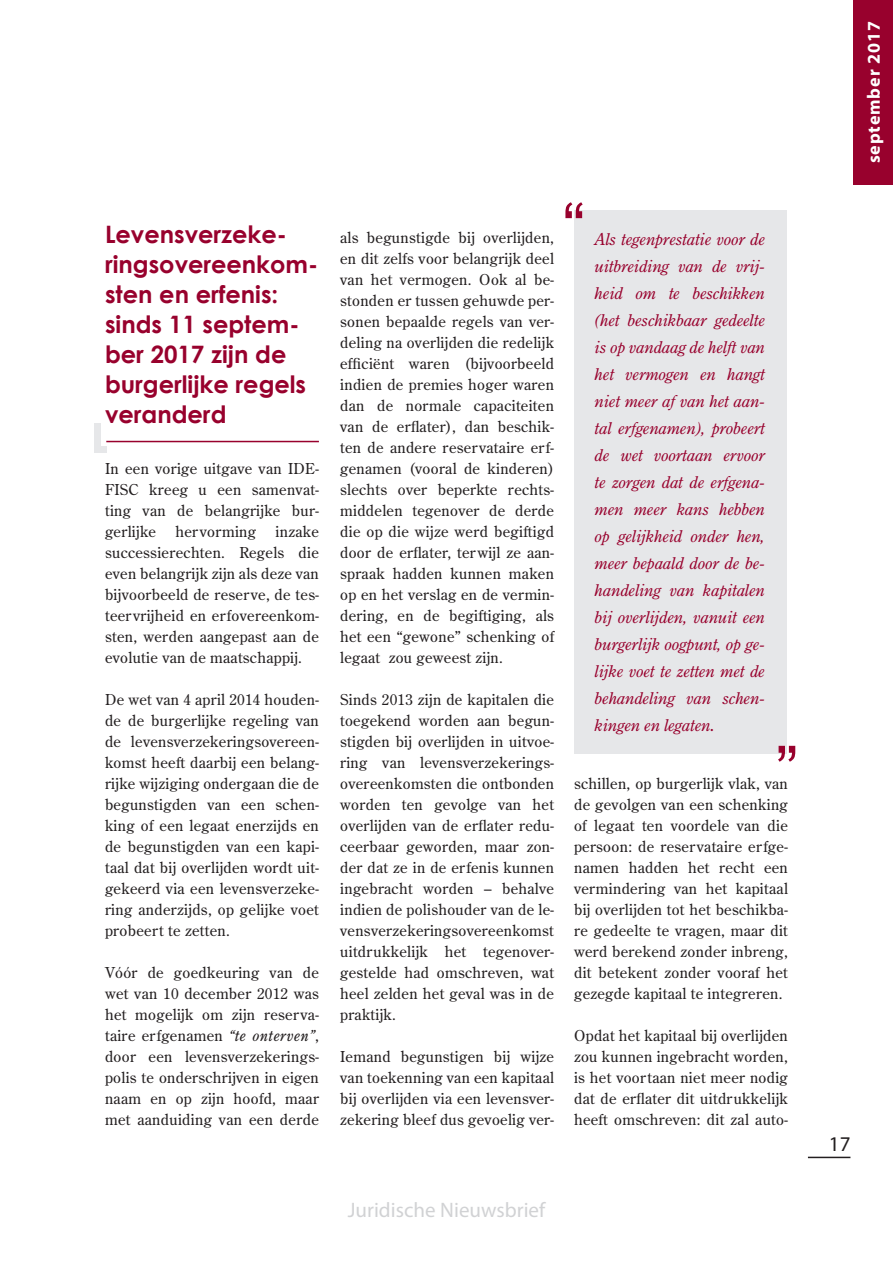
<style>
.page{position:relative;width:893px;height:1263px;background:#fff}
.page>*{position:absolute;margin:0;border:0;box-sizing:border-box;transform-origin:0 0}
.t1{font:700 24px/30px "Century Gothic";color:#98012d}
.t2{font:21px "Myriad Pro";color:#d1d2d4}
.t3{font:21px "Myriad Pro";color:#231f20}
.t4{font:700 18px "Myriad Pro";letter-spacing:.05em;color:#fff}
.t5{font:italic 16.5px/27px "Century Oldstyle BT";color:#98012d;text-align:justify}
.t6{font:15px/21px "Century Old Style";letter-spacing:.02em;color:#231f20;text-align:justify}
.s1{font-style:italic}
</style>
<div class="page">
<hr style="left:808px;top:1157px;width:42px;height:1px;background:#231f20">
<div style="left:854px;top:0;width:39px;height:185px;background:#98012d"></div>
<div style="left:94px;top:423px;width:6px;height:29px;background:#e6e7e9"></div>
<div style="left:94px;top:446px;width:12px;height:6px;background:#e6e7e9"></div>
<hr style="left:106px;top:441px;width:213px;height:1px;background:#98012d">
<div style="left:574px;top:210px;width:213px;height:544px;background:#e6e7e9"></div>
<svg style="left:565px;top:202px;width:18px;height:16px"></svg>
<svg style="left:778px;top:746px;width:17px;height:16px"></svg>
<h1 class="t1" style="left:105px;top:219px;width:215px">Levensverzeke&shy;ringsovereenkom&shy;sten en erfenis: sinds 11 septem&shy;ber 2017 zijn de burgerlijke regels veranderd</h1>
<p class="t6" style="left:105px;top:458px;width:215px">In een vorige uitgave van IDE-FISC kreeg u een samenvat&shy;ting van de belangrijke bur&shy;gerlijke</p>
<p class="t6" style="left:105px;top:521px;width:215px;text-indent:170px">inzake successierechten. Regels die even belangrijk zijn als deze van bijvoorbeeld de reserve, de tes&shy;teervrijheid en erfovereenkom&shy;sten, werden aangepast aan de evolutie van de maatschappij.</p>
<p class="t6" style="left:105px;top:689px;width:215px">De wet van 4 april 2014 houden&shy;de de burgerlijke regeling van de levensverzekeringsovereen&shy;komst heeft daarbij een belang&shy;rijke wijziging ondergaan die de begunstigden van een schen&shy;king of een legaat enerzijds en de begunstigden van een kapi&shy;taal dat bij overlijden wordt uit&shy;gekeerd via een levensverzeke&shy;ring anderzijds, op gelijke voet probeert te zetten.</p>
<p class="t6" style="left:105px;top:962px;width:215px">Vóór de goedkeuring van de wet van 10 december 2012 was het mogelijk om zijn reserva&shy;taire erfgenamen <span class="s1">“te onterven”</span>, door een levensverzekerings&shy;polis te onderschrijven in eigen naam en op zijn hoofd, maar met aanduiding van een derde</p>
<p class="t6" style="left:176px;top:521px;width:82px">hervorming</p>
<p class="t6" style="left:340px;top:227px;width:215px">als begunstigde bij overlijden, en dit zelfs voor belangrijk deel van het vermogen. Ook al be&shy;stonden er tussen gehuwde per&shy;sonen bepaalde regels van ver&shy;deling na overlijden die redelijk efficiënt waren (bijvoorbeeld indien de premies hoger waren dan de normale capaciteiten van de erflater), dan beschik&shy;ten de andere reservataire erf&shy;genamen (vooral de kinderen) slechts over beperkte rechts&shy;middelen tegenover de derde die op die wijze werd begiftigd door de erflater, terwijl ze aan&shy;spraak hadden kunnen maken op en het verslag en de vermin&shy;dering, en de begiftiging, als het een “gewone” schenking of legaat zou geweest zijn.</p>
<p class="t6" style="left:340px;top:689px;width:215px">Sinds 2013 zijn de kapitalen die toegekend worden aan begun&shy;stigden bij overlijden in uitvoe&shy;ring van levensverzekerings&shy;overeenkomsten die ontbonden worden ten gevolge van het overlijden van de erflater redu&shy;ceerbaar geworden, maar zon&shy;der dat ze in de erfenis kunnen ingebracht worden – behalve indien de polishouder van de le&shy;vensverzekeringsovereenkomst uitdrukkelijk het tegenover&shy;gestelde had omschreven, wat heel zelden het geval was in de praktijk.</p>
<p class="t6" style="left:340px;top:1046px;width:215px">Iemand begunstigen bij wijze van toekenning van een kapitaal bij overlijden via een levensver&shy;zekering bleef dus gevoelig ver-</p>
<p class="t5" style="left:595px;top:226px;width:172px">Als tegenprestatie voor de uitbreiding van de vrij&shy;heid om te beschikken (het beschikbaar gedeelte is op vandaag de helft van het vermogen en hangt niet meer af van het aan&shy;tal erfgenamen), probeert de wet voortaan ervoor te zorgen dat de erfgena&shy;men meer kans hebben op gelijkheid onder hen, meer bepaald door de be&shy;handeling van kapitalen bij overlijden, vanuit een burgerlijk oogpunt, op ge&shy;lijke voet te zetten met de behandeling van schen&shy;kingen en legaten.</p>
<p class="t6" style="left:574px;top:773px;width:215px">schillen, op burgerlijk vlak, van de gevolgen van een schenking of legaat ten voordele van die persoon: de reservataire erfge&shy;namen hadden het recht een vermindering van het kapitaal bij overlijden tot het beschikba&shy;re gedeelte te vragen, maar dit werd berekend zonder inbreng, dit betekent zonder vooraf het gezegde kapitaal te integreren.</p>
<p class="t6" style="left:574px;top:1025px;width:215px">Opdat het kapitaal bij overlijden zou kunnen ingebracht worden, is het voortaan niet meer nodig dat de erflater dit uitdrukkelijk heeft omschreven: dit zal auto-</p>
<h2 class="t2" style="left:348px;top:1198px;width:199px">Juridische Nieuwsbrief</h2>
<p class="t4" style="left:864px;top:163px;width:143px;rotate:-90deg">september 2017</p>
<h2 class="t3" style="left:829px;top:1133px;width:23px">17</h2>
</div>
